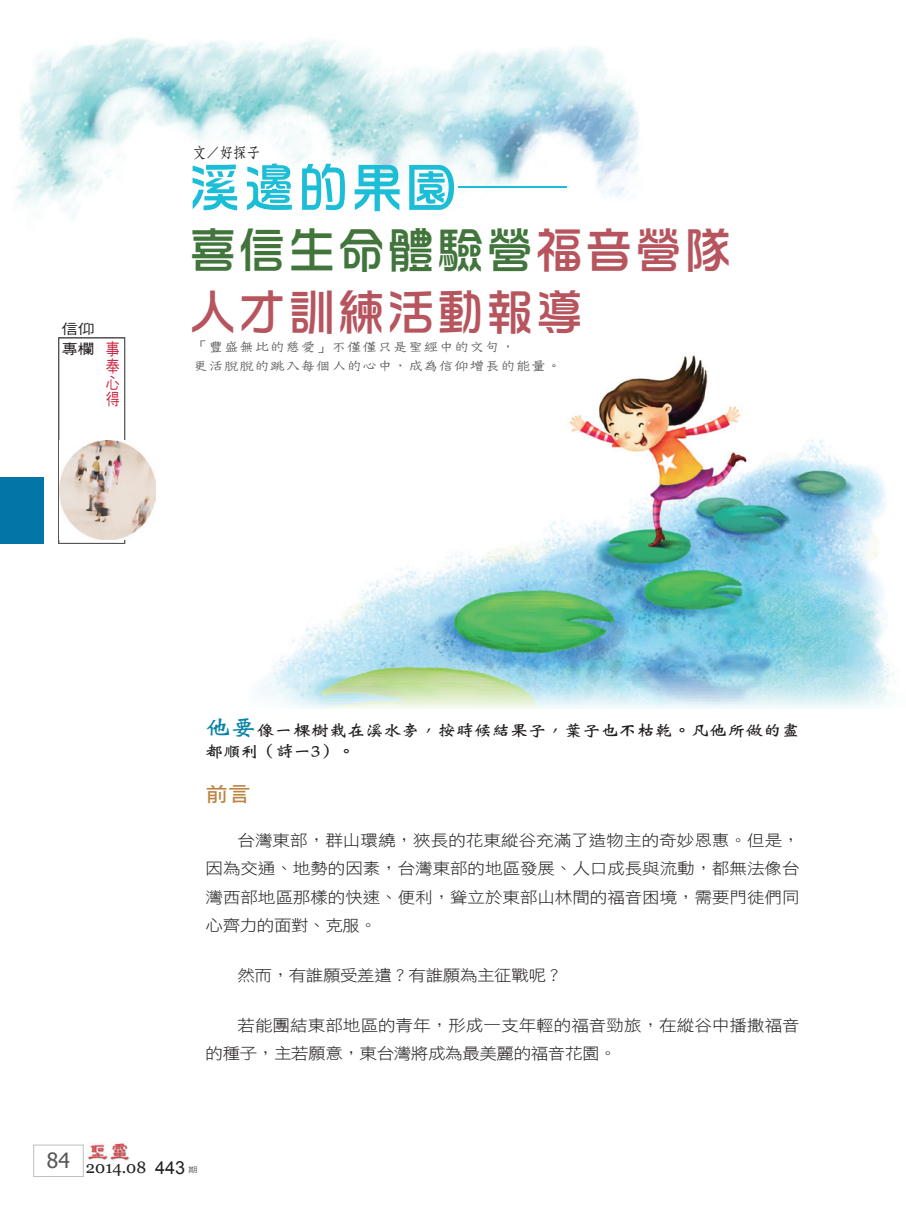
<style>
.page{position:relative;width:906px;height:1217px;background:#fff}
.page>*{position:absolute;margin:0;border:0;box-sizing:border-box;transform-origin:0 0}
.題目{font:54px "DF Hua Zong W5 WIN BF";color:#1cbed7}
.題目-2{font:49.5px "DF Hua Zong W5 WIN BF";color:#41753c}
.題目-3{font:49.5px "DF Hua Zong W5 WIN BF";color:#b7555f}
.大標{font:20.25px "DF Hei W7 WIN BF";color:#bb8342;scale:1.11 1}
.t1{font:16.5px "Georgia";color:#231f20}
.t2{font:16.5px/16.5px "DF Hei W5 WIN BF";color:#c8233f;text-align:justify;scale:.85 1}
.Normal經文{font:16.2px/20.2px "DF Wei Bei W7 WINP BF";letter-spacing:.005em;color:#231f20;scale:1.11 1}
.t3{font:15.75px/28.5px "DF Hei W3 WIN BF";letter-spacing:-.005em;color:#231f20;text-align:justify;scale:1.11 1}
.t4{font:15.75px "DF Hei W3 WIN BF";letter-spacing:-.025em;color:#231f20;scale:1.11 1}
.作者{font:15px "DF Fang Song W6 WIN BF";color:#231f20;scale:.9 1}
.眉批{font:14.1px/18.9px "DF Tie Xian W3 WIN BF";letter-spacing:-.025em;color:#57585a;scale:1.11 1}
.t5{font:14.1px "DF Hei W5 WIN BF";color:#231f20;scale:1.18 1}
.t6{font:7.5px "DF Hei W5 WIN BF";color:#57585a;scale:1.25 1}
.s1{color:#b7555f}
.s2{font-size:22.95px;color:#0683a6}
.s3{font-family:"Arial";font-size:18px}
</style>
<div class="page">
<div style="left:33px;top:1144px;width:50px;height:32px;border:1px solid #bcbdc0"></div>
<img style="left:88px;top:1143px;width:41px;height:18px">
<img style="left:257px;top:355px;width:638px;height:353px">
<img style="left:16px;top:38px;width:623px;height:181px">
<div style="left:58px;top:337px;width:67px;height:206px;border:1px solid #57585a"></div>
<img style="left:59px;top:440px;width:97px;height:99px">
<div style="left:0;top:477px;width:43px;height:66px;background:#0375a7"></div>
<p class="t5" style="left:61px;top:321px;width:29px">信仰</p>
<p class="作者" style="left:193px;top:145px;width:76px">文／好探子</p>
<p class="題目" style="left:188px;top:160px;width:379px">溪邊的果園──</p>
<p class="題目-2" style="left:188px;top:225px;width:546px">喜信生命體驗營<span class="s1">福音營隊</span></p>
<p class="題目-3" style="left:188px;top:287px;width:397px">人才訓練活動報導</p>
<p class="t5" style="left:61px;top:341px;width:29px">專欄</p>
<p class="眉批" style="left:193px;top:337px;width:334px">「豐盛無比的慈愛」不僅僅只是聖經中的文句，<br>更活脫脫的跳入每個人的心中，成為信仰增長的能量。</p>
<p class="t2" style="left:106px;top:341px;width:17px">事奉心得</p>
<p class="Normal經文" style="left:206px;top:720px;width:537px"><span class="s2">他要</span>像一棵樹栽在溪水旁，按時候結果子，葉子也不枯乾。凡他所做的盡都順利（詩一3）。</p>
<p class="大標" style="left:206px;top:783px;width:42px">前言</p>
<p class="t3" style="left:206px;top:825px;width:537px;text-indent:32px">台灣東部，群山環繞，狹長的花東縱谷充滿了造物主的奇妙恩惠。但是，因為交通、地勢的因素，台灣東部的地區發展、人口成長與流動，都無法像台灣西部地區那樣的快速、便利，聳立於東部山林間的福音困境，需要門徒們同心齊力的面對、克服。</p>
<p class="t4" style="left:237px;top:967px;width:295px">然而，有誰願受差遣？有誰願為主征戰呢？</p>
<p class="t3" style="left:206px;top:1010px;width:537px;text-indent:32px">若能團結東部地區的青年，形成一支年輕的福音勁旅，在縱谷中播撒福音的種子，主若願意，東台灣將成為最美麗的福音花園。</p>
<p class="t1" style="left:47px;top:1156px;width:140px"><sup>84</sup> 2014.08 <span class="s3">443</span></p>
<p class="t6" style="left:188px;top:1165px;width:9px">期</p>
</div>
